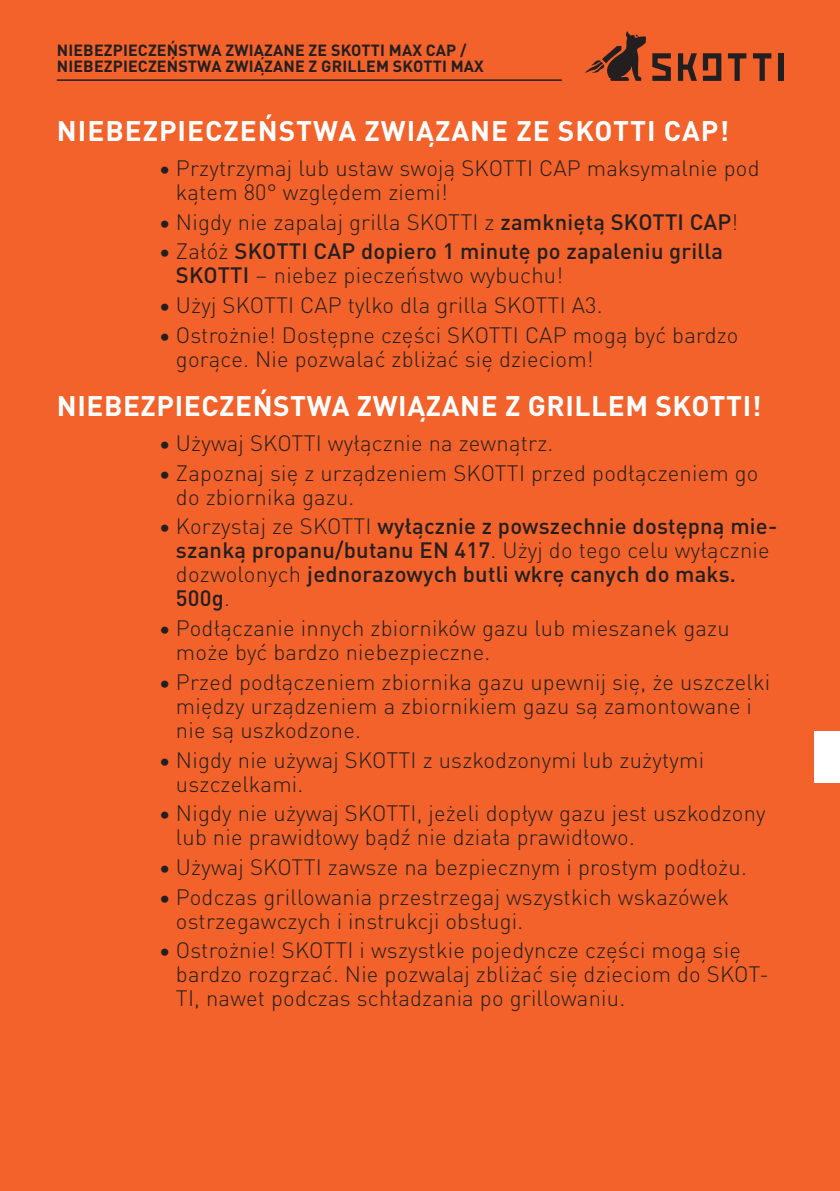
<style>
.page{position:relative;width:840px;height:1191px;background:#fff}
.page>*{position:absolute;margin:0;border:0;box-sizing:border-box;transform-origin:0 0}
.t1{font:700 28px "DIN Pro";letter-spacing:.02em;color:#fff}
.t2{font:300 22px/24px "DIN Pro";letter-spacing:.01em;color:#231f20}
.t3{font:500 22px/24px "DIN Pro";letter-spacing:.01em;color:#231f20}
.t4{font:700 16px/16px "DIN Pro";letter-spacing:.01em;color:#231f20}
.s1{font-weight:500}
.s2{font-weight:300}
</style>
<div class="page">
<div style="left:0;top:0;width:839px;height:1191px;background:#f2622a"></div>
<svg style="left:652px;top:53px;width:18px;height:28px"></svg>
<svg style="left:678px;top:53px;width:18px;height:28px"></svg>
<svg style="left:727px;top:53px;width:19px;height:28px"></svg>
<svg style="left:753px;top:53px;width:18px;height:28px"></svg>
<div style="left:777px;top:53px;width:5px;height:28px;background:#231f20"></div>
<svg style="left:702px;top:53px;width:19px;height:28px"></svg>
<svg style="left:584px;top:31px;width:61px;height:50px"></svg>
<hr style="left:57px;top:79px;width:504px;height:2px;background:#231f20">
<div style="left:814px;top:731px;width:25px;height:51px;background:#fff"></div>
<p class="t4" style="left:57px;top:41px;width:428px">NIEBEZPIECZEŃSTWA ZWIĄZANE ZE SKOTTI MAX CAP /<br>NIEBEZPIECZEŃSTWA ZWIĄZANE Z GRILLEM SKOTTI MAX</p>
<p class="t1" style="left:57px;top:108px;width:673px">NIEBEZPIECZEŃSTWA ZWIĄZANE ZE SKOTTI CAP!</p>
<p class="t2" style="left:176px;top:154px;width:585px;text-indent:-17px">• Przytrzymaj lub ustaw swoją SKOTTI CAP maksymalnie pod kątem 80° względem ziemi!</p>
<p class="t2" style="left:159px;top:208px;width:580px">• Nigdy nie zapalaj grilla SKOTTI z <span class="s1">zamkniętą SKOTTI CAP</span>!</p>
<p class="t3" style="left:176px;top:238px;width:548px;text-indent:-17px"><span class="s2">• Załóż</span> SKOTTI CAP dopiero 1 minutę po zapaleniu grilla<br>SKOTTI <span class="s2">– niebez pieczeństwo wybuchu!</span></p>
<p class="t2" style="left:159px;top:291px;width:445px">• Użyj SKOTTI CAP tylko dla grilla SKOTTI A3.</p>
<p class="t2" style="left:176px;top:321px;width:563px;text-indent:-17px">• Ostrożnie! Dostępne części SKOTTI CAP mogą być bardzo gorące. Nie pozwalać zbliżać się dzieciom!</p>
<p class="t1" style="left:57px;top:383px;width:705px">NIEBEZPIECZEŃSTWA ZWIĄZANE Z GRILLEM SKOTTI!</p>
<p class="t2" style="left:159px;top:429px;width:396px">• Używaj SKOTTI wyłącznie na zewnątrz.</p>
<p class="t2" style="left:176px;top:459px;width:583px;text-indent:-17px">• Zapoznaj się z urządzeniem SKOTTI przed podłączeniem go do zbiornika gazu.</p>
<p class="t3" style="left:176px;top:513px;width:602px;text-indent:-17px"><span class="s2">• Korzystaj ze SKOTTI</span> wyłącznie z powszechnie dostępną mie&shy;szanką propanu/butanu EN 417<span class="s2">. Użyj do tego celu wyłącznie dozwolonych</span> jednorazowych butli wkrę canych do maks.<br>500g<span class="s2">.</span></p>
<p class="t2" style="left:176px;top:615px;width:555px;text-indent:-17px">• Podłączanie innych zbiorników gazu lub mieszanek gazu może być bardzo niebezpieczne.</p>
<p class="t2" style="left:176px;top:668px;width:595px;text-indent:-17px">• Przed podłączeniem zbiornika gazu upewnij się, że uszczelki między urządzeniem a zbiornikiem gazu są zamontowane i nie są uszkodzone.</p>
<p class="t2" style="left:176px;top:746px;width:529px;text-indent:-17px">• Nigdy nie używaj SKOTTI z uszkodzonymi lub zużytymi uszczelkami.</p>
<p class="t2" style="left:176px;top:800px;width:591px;text-indent:-17px">• Nigdy nie używaj SKOTTI, jeżeli dopływ gazu jest uszkodzony lub nie prawidłowy bądź nie działa prawidłowo.</p>
<p class="t2" style="left:159px;top:853px;width:589px">• Używaj SKOTTI zawsze na bezpiecznym i prostym podłożu.</p>
<p class="t2" style="left:176px;top:883px;width:554px;text-indent:-17px">• Podczas grillowania przestrzegaj wszystkich wskazówek ostrzegawczych i instrukcji obsługi.</p>
<p class="t2" style="left:176px;top:937px;width:594px;text-indent:-17px">• Ostrożnie! SKOTTI i wszystkie pojedyncze części mogą się bardzo rozgrzać. Nie pozwalaj zbliżać się dzieciom do SKOT-<br>TI, nawet podczas schładzania po grillowaniu.</p>
</div>
